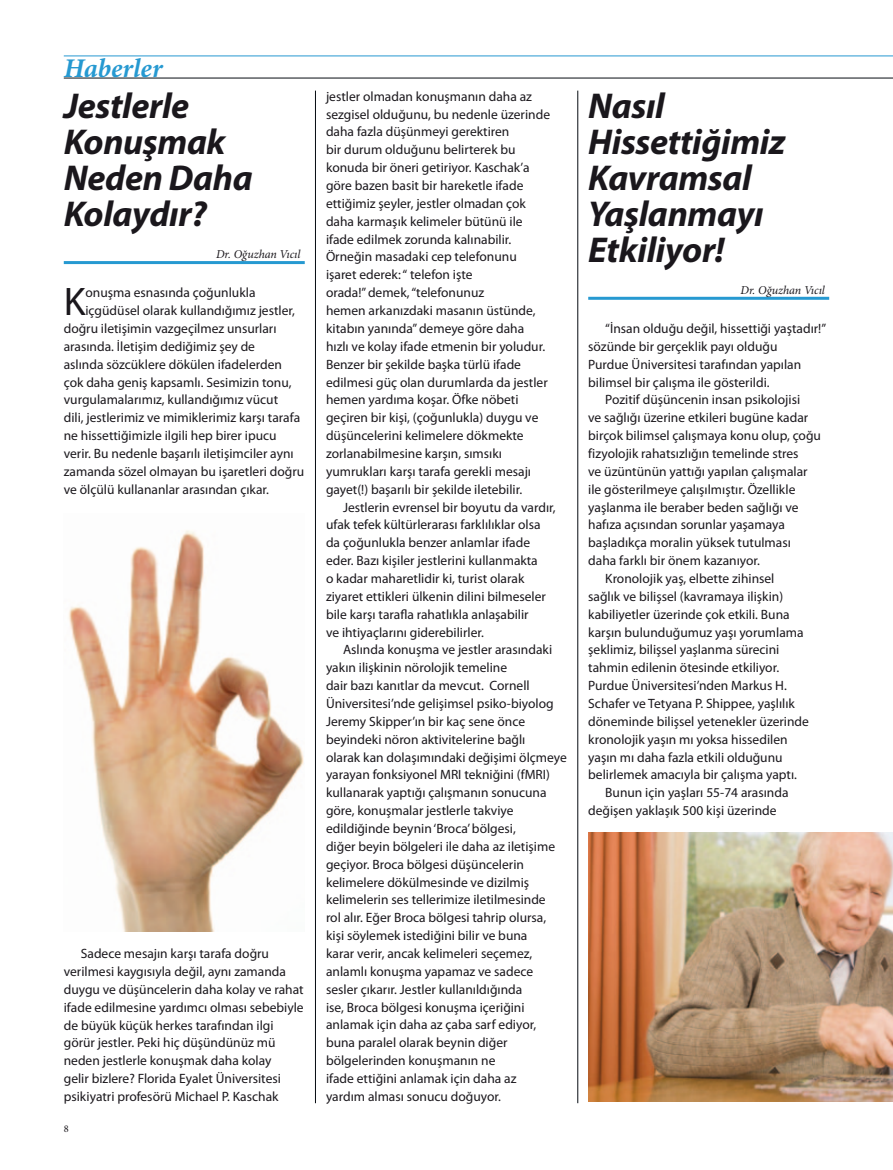
<style>
.page{position:relative;width:893px;height:1170px;background:#fff}
.page>*{position:absolute;margin:0;border:0;box-sizing:border-box;transform-origin:0 0}
.t1{font:40.05px "Myriad Pro";color:#1a171c}
.t2{font:italic 700 36px/36px "Myriad Pro";letter-spacing:-.01em;color:#1a171c}
.t3{font:italic 700 27px "Minion Pro";color:#2699d1}
.t4{font:13.5px/17.9px "Myriad Pro";color:#1a171c}
.t5{font:italic 12px "Minion Pro";color:#1a171c}
.t6{font:10.35px "Minion Pro";color:#1a171c}
</style>
<div class="page">
<hr style="left:577px;top:91px;width:1px;height:1012px;background:#070c12">
<hr style="left:315px;top:91px;width:1px;height:1012px;background:#070c12">
<hr style="left:64px;top:261px;width:241px;height:3px;background:#2699d1">
<hr style="left:588px;top:297px;width:241px;height:3px;background:#2699d1">
<img style="left:68px;top:530px;width:236px;height:401px">
<img style="left:588px;top:832px;width:305px;height:269px">
<hr style="left:64px;top:78px;width:829px;height:1px;background:#070c12">
<hr style="left:64px;top:56px;width:829px;height:1px;background:#2699d1">
<h3 class="t3" style="left:64px;top:49px;width:100px">Haberler</h3>
<h2 class="t2" style="left:64px;top:86px;width:190px">Jestlerle<br>Konuşmak<br>Neden Daha<br>Kolaydır?</h2>
<p class="t5" style="left:216px;top:246px;width:86px">Dr. Oğuzhan Vıcıl</p>
<h1 class="t1" style="left:64px;top:277px;width:23px">K</h1>
<p class="t4" style="left:85px;top:283px;width:172px">onuşma esnasında çoğunlukla</p>
<p class="t4" style="left:85px;top:301px;width:211px">içgüdüsel olarak kullandığımız jestler,</p>
<p class="t4" style="left:64px;top:319px;width:214px">doğru iletişimin vazgeçilmez unsurları</p>
<p class="t4" style="left:64px;top:337px;width:193px">arasında. İletişim dediğimiz şey de</p>
<p class="t4" style="left:64px;top:355px;width:220px">aslında sözcüklere dökülen ifadelerden</p>
<p class="t4" style="left:64px;top:373px;width:229px">çok daha geniş kapsamlı. Sesimizin tonu,</p>
<p class="t4" style="left:64px;top:391px;width:216px">vurgulamalarımız, kullandığımız vücut</p>
<p class="t4" style="left:64px;top:408px;width:238px">dili, jestlerimiz ve mimiklerimiz karşı tarafa</p>
<p class="t4" style="left:64px;top:426px;width:214px">ne hissettiğimizle ilgili hep birer ipucu</p>
<p class="t4" style="left:64px;top:444px;width:231px">verir. Bu nedenle başarılı iletişimciler aynı</p>
<p class="t4" style="left:64px;top:462px;width:242px">zamanda sözel olmayan bu işaretleri doğru</p>
<p class="t4" style="left:64px;top:480px;width:207px">ve ölçülü kullananlar arasından çıkar.</p>
<p class="t4" style="left:64px;top:944px;width:241px;text-indent:17px">Sadece mesajın karşı tarafa doğru verilmesi kaygısıyla değil, aynı zamanda duygu ve düşüncelerin daha kolay ve rahat ifade edilmesine yardımcı olması sebebiyle de büyük küçük herkes tarafından ilgi görür jestler. Peki hiç düşündünüz mü neden jestlerle konuşmak daha kolay<br>gelir bizlere? Florida Eyalet Üniversitesi psikiyatri profesörü Michael P. Kaschak</p>
<p class="t6" style="left:64px;top:1121px;width:6px">8</p>
<p class="t4" style="left:326px;top:87px;width:226px">jestler olmadan konuşmanın daha az sezgisel olduğunu, bu nedenle üzerinde daha fazla düşünmeyi gerektiren<br>bir durum olduğunu belirterek bu konuda bir öneri getiriyor. Kaschak’a göre bazen basit bir hareketle ifade ettiğimiz şeyler, jestler olmadan çok daha karmaşık kelimeler bütünü ile ifade edilmek zorunda kalınabilir.<br>Örneğin masadaki cep telefonunu işaret ederek: “ telefon işte<br>orada!” demek, “telefonunuz<br>hemen arkanızdaki masanın üstünde, kitabın yanında” demeye göre daha hızlı ve kolay ifade etmenin bir yoludur.<br>Benzer bir şekilde başka türlü ifade edilmesi güç olan durumlarda da jestler hemen yardıma koşar. Öfke nöbeti geçiren bir kişi, (çoğunlukla) duygu ve düşüncelerini kelimelere dökmekte zorlanabilmesine karşın, sımsıkı yumrukları karşı tarafa gerekli mesajı gayet(!) başarılı bir şekilde iletebilir.</p>
<p class="t4" style="left:326px;top:498px;width:231px;text-indent:17px">Jestlerin evrensel bir boyutu da vardır, ufak tefek kültürlerarası farklılıklar olsa da çoğunlukla benzer anlamlar ifade eder. Bazı kişiler jestlerini kullanmakta<br>o kadar maharetlidir ki, turist olarak ziyaret ettikleri ülkenin dilini bilmeseler bile karşı tarafla rahatlıkla anlaşabilir<br>ve ihtiyaçlarını giderebilirler.</p>
<p class="t4" style="left:326px;top:640px;width:242px;text-indent:17px">Aslında konuşma ve jestler arasındaki yakın ilişkinin nörolojik temeline<br>dair bazı kanıtlar da mevcut. Cornell Üniversitesi’nde gelişimsel psiko-biyolog Jeremy Skipper’ın bir kaç sene önce beyindeki nöron aktivitelerine bağlı<br>olarak kan dolaşımındaki değişimi ölçmeye yarayan fonksiyonel MRI tekniğini (fMRI) kullanarak yaptığı çalışmanın sonucuna göre, konuşmalar jestlerle takviye edildiğinde beynin ‘Broca’ bölgesi,<br>diğer beyin bölgeleri ile daha az iletişime geçiyor. Broca bölgesi düşüncelerin kelimelere dökülmesinde ve dizilmiş kelimelerin ses tellerimize iletilmesinde<br>rol alır. Eğer Broca bölgesi tahrip olursa, kişi söylemek istediğini bilir ve buna<br>karar verir, ancak kelimeleri seçemez, anlamlı konuşma yapamaz ve sadece sesler çıkarır. Jestler kullanıldığında<br>ise, Broca bölgesi konuşma içeriğini anlamak için daha az çaba sarf ediyor, buna paralel olarak beynin diğer bölgelerinden konuşmanın ne<br>ifade ettiğini anlamak için daha az<br>yardım alması sonucu doğuyor.</p>
<h2 class="t2" style="left:588px;top:86px;width:199px">Nasıl<br>Hissettiğimiz<br>Kavramsal<br>Yaşlanmayı<br>Etkiliyor!</h2>
<p class="t5" style="left:740px;top:282px;width:86px">Dr. Oğuzhan Vıcıl</p>
<p class="t4" style="left:605px;top:319px;width:222px">“İnsan olduğu değil, hissettiği yaştadır!”</p>
<p class="t4" style="left:588px;top:337px;width:191px">sözünde bir gerçeklik payı olduğu</p>
<p class="t4" style="left:588px;top:355px;width:215px">Purdue Üniversitesi tarafından yapılan</p>
<p class="t4" style="left:588px;top:373px;width:183px">bilimsel bir çalışma ile gösterildi.</p>
<p class="t4" style="left:605px;top:391px;width:196px">Pozitif düşüncenin insan psikolojisi</p>
<p class="t4" style="left:588px;top:408px;width:222px">ve sağlığı üzerine etkileri bugüne kadar</p>
<p class="t4" style="left:588px;top:426px;width:234px">birçok bilimsel çalışmaya konu olup, çoğu</p>
<p class="t4" style="left:588px;top:444px;width:212px">fizyolojik rahatsızlığın temelinde stres</p>
<p class="t4" style="left:588px;top:462px;width:221px">ve üzüntünün yattığı yapılan çalışmalar</p>
<p class="t4" style="left:588px;top:480px;width:209px">ile gösterilmeye çalışılmıştır. Özellikle</p>
<p class="t4" style="left:588px;top:498px;width:212px">yaşlanma ile beraber beden sağlığı ve</p>
<p class="t4" style="left:588px;top:515px;width:198px">hafıza açısından sorunlar yaşamaya</p>
<p class="t4" style="left:588px;top:533px;width:204px">başladıkça moralin yüksek tutulması</p>
<p class="t4" style="left:588px;top:551px;width:173px">daha farklı bir önem kazanıyor.</p>
<p class="t4" style="left:605px;top:569px;width:171px">Kronolojik yaş, elbette zihinsel</p>
<p class="t4" style="left:588px;top:587px;width:196px">sağlık ve bilişsel (kavramaya ilişkin)</p>
<p class="t4" style="left:588px;top:605px;width:203px">kabiliyetler üzerinde çok etkili. Buna</p>
<p class="t4" style="left:588px;top:623px;width:217px">karşın bulunduğumuz yaşı yorumlama</p>
<p class="t4" style="left:588px;top:640px;width:193px">şeklimiz, bilişsel yaşlanma sürecini</p>
<p class="t4" style="left:588px;top:658px;width:192px">tahmin edilenin ötesinde etkiliyor.</p>
<p class="t4" style="left:588px;top:676px;width:200px">Purdue Üniversitesi’nden Markus H.</p>
<p class="t4" style="left:588px;top:694px;width:208px">Schafer ve Tetyana P. Shippee, yaşlılık</p>
<p class="t4" style="left:588px;top:712px;width:222px">döneminde bilişsel yetenekler üzerinde</p>
<p class="t4" style="left:588px;top:730px;width:201px">kronolojik yaşın mı yoksa hissedilen</p>
<p class="t4" style="left:588px;top:747px;width:196px">yaşın mı daha fazla etkili olduğunu</p>
<p class="t4" style="left:588px;top:765px;width:210px">belirlemek amacıyla bir çalışma yaptı.</p>
<p class="t4" style="left:605px;top:783px;width:185px">Bunun için yaşları 55-74 arasında</p>
<p class="t4" style="left:588px;top:801px;width:190px">değişen yaklaşık 500 kişi üzerinde</p>
</div>
